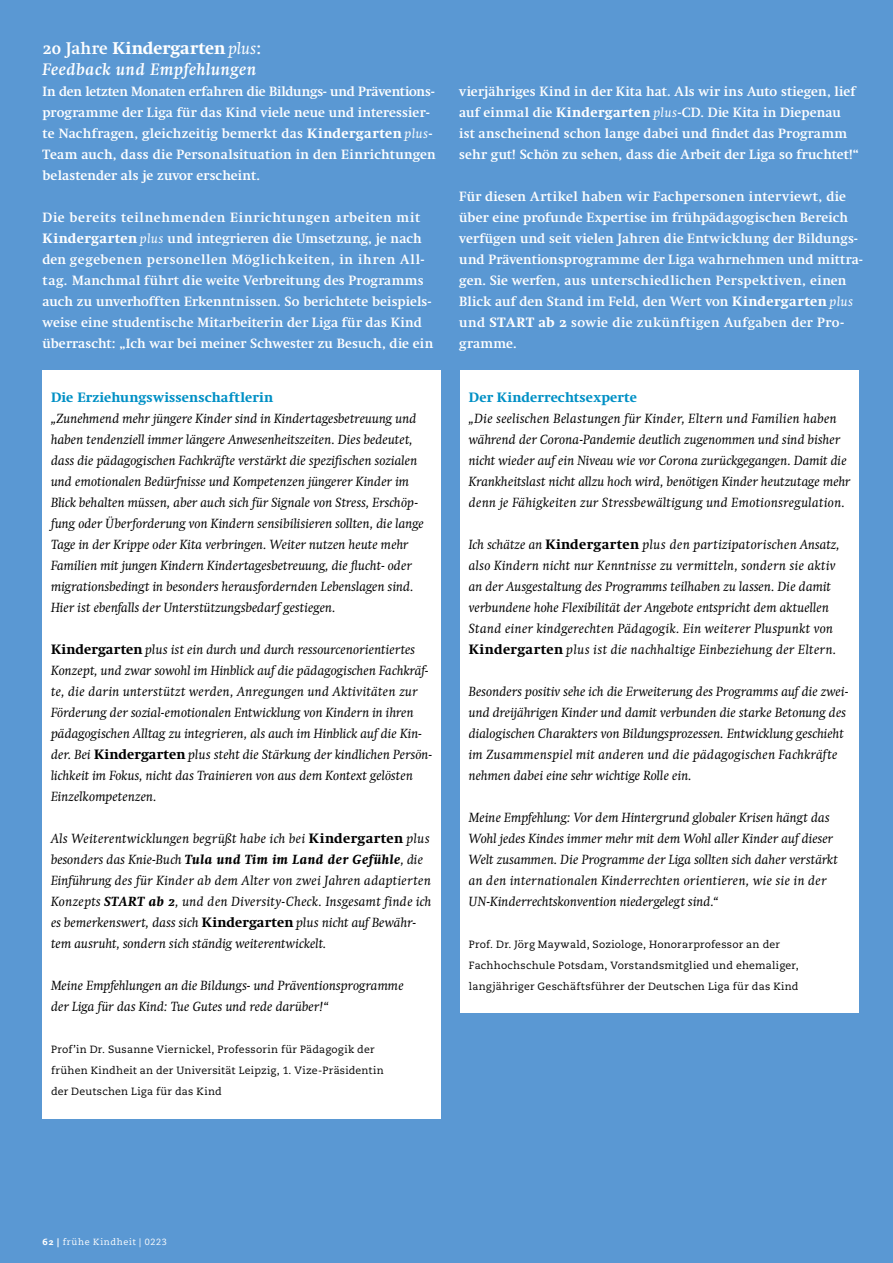
<style>
.page{position:relative;width:893px;height:1263px;background:#5a98d3}
.page>*{position:absolute;margin:0;border:0;box-sizing:border-box;transform-origin:0 0}
.t1{font:italic 700 16.5px/21px "Nu Swift";letter-spacing:.035em;color:#fff}
.t2{font:italic 13.2px/21px "Nu Swift";letter-spacing:.02em;color:#000}
.t3{font:700 13.2px/21px "Nu Swift";letter-spacing:.015em;color:#fff}
.t4{font:800 13.2px "Nu Swift";letter-spacing:.015em;color:#0090c5}
.t5{font:10.5px/21px "Caecilia";letter-spacing:.02em;color:#000}
.t6{font:9px "Caecilia";letter-spacing:.08em;color:#fff}
.s1{font-style:normal}
.s2{font-weight:800;font-style:normal}
.s3{font-weight:400}
.s4{font-weight:800}
.s5{font-weight:400;font-style:italic}
.s6{font-family:"Caecilia Heavy Os F"}
</style>
<div class="page">
<div style="left:43px;top:370px;width:398px;height:749px;background:#fff"></div>
<div style="left:460px;top:370px;width:399px;height:642px;background:#fff"></div>
<p class="t1" style="left:43px;top:37px;width:220px"><span class="s1">20 Jahre</span> <span class="s2">Kindergarten</span> <span class="s3">plus</span><span class="s1">:<br></span>Feedback und Empfehlungen</p>
<p class="t3" style="left:43px;top:80px;width:395px">In den letzten Monaten erfahren die Bildungs- und Präventions&shy;programme der Liga für das Kind viele neue und interessier&shy;te Nachfragen, gleichzeitig bemerkt das <span class="s4">Kindergarten</span> <span class="s5">plus</span>-Team auch, dass die Personalsituation in den Einrichtungen belastender als je zuvor erscheint.</p>
<p class="t3" style="left:43px;top:206px;width:392px">Die bereits teilnehmenden Einrichtungen arbeiten mit <span class="s4">Kindergarten</span> <span class="s5">plus</span> und integrieren die Umsetzung, je nach den gegebenen personellen Möglichkeiten, in ihren All&shy;tag. Manchmal führt die weite Verbreitung des Programms auch zu unverhofften Erkenntnissen. So berichtete beispiels&shy;weise eine studentische Mitarbeiterin der Liga für das Kind überrascht: „Ich war bei meiner Schwester zu Besuch, die ein</p>
<p class="t4" style="left:51px;top:389px;width:224px">Die Erziehungswissenschaftlerin</p>
<p class="t2" style="left:51px;top:408px;width:374px">„Zunehmend mehr jüngere Kinder sind in Kindertagesbetreuung und haben tendenziell immer längere Anwesenheitszeiten. Dies bedeutet, dass die pädagogischen Fachkräfte verstärkt die spezifischen sozialen und emotionalen Bedürfnisse und Kompetenzen jüngerer Kinder im Blick behalten müssen, aber auch sich für Signale von Stress, Erschöp&shy;fung oder Überforderung von Kindern sensibilisieren sollten, die lange Tage in der Krippe oder Kita verbringen. Weiter nutzen heute mehr Familien mit jungen Kindern Kindertagesbetreuung, die flucht- oder migrationsbedingt in besonders herausfordernden Lebenslagen sind.<br>Hier ist ebenfalls der Unterstützungsbedarf gestiegen.</p>
<p class="t2" style="left:51px;top:639px;width:383px"><span class="s2">Kindergarten</span> plus ist ein durch und durch ressourcenorientiertes Konzept, und zwar sowohl im Hinblick auf die pädagogischen Fachkräf&shy;te, die darin unterstützt werden, Anregungen und Aktivitäten zur Förderung der sozial-emotionalen Entwicklung von Kindern in ihren pädagogischen Alltag zu integrieren, als auch im Hinblick auf die Kin&shy;der. Bei <span class="s2">Kindergarten</span> plus steht die Stärkung der kindlichen Persön&shy;lichkeit im Fokus, nicht das Trainieren von aus dem Kontext gelösten Einzelkompetenzen.</p>
<p class="t2" style="left:51px;top:828px;width:382px">Als Weiterentwicklungen begrüßt habe ich bei <span class="s2">Kindergarten</span> plus besonders das Knie-Buch <span class="s4">Tula und Tim im Land der Gefühle</span>, die Einführung des für Kinder ab dem Alter von zwei Jahren adaptierten Konzepts <span class="s4">START ab 2</span>, und den Diversity-Check. Insgesamt finde ich es bemerkenswert, dass sich <span class="s2">Kindergarten</span> plus nicht auf Bewähr&shy;tem ausruht, sondern sich ständig weiterentwickelt.</p>
<p class="t2" style="left:51px;top:975px;width:354px">Meine Empfehlungen an die Bildungs- und Präventionsprogramme der Liga für das Kind: Tue Gutes und rede darüber!“</p>
<p class="t5" style="left:51px;top:1039px;width:334px">Prof’in Dr. Susanne Viernickel, Professorin für Pädagogik der frühen Kindheit an der Universität Leipzig, 1. Vize-Präsidentin der Deutschen Liga für das Kind</p>
<p class="t3" style="left:459px;top:80px;width:401px">vierjähriges Kind in der Kita hat. Als wir ins Auto stiegen, lief auf einmal die <span class="s4">Kindergarten</span> <span class="s5">plus</span>-CD. Die Kita in Diepenau ist anscheinend schon lange dabei und findet das Programm sehr gut! Schön zu sehen, dass die Arbeit der Liga so fruchtet!“</p>
<p class="t3" style="left:459px;top:185px;width:405px">Für diesen Artikel haben wir Fachpersonen interviewt, die über eine profunde Expertise im frühpädagogischen Bereich verfügen und seit vielen Jahren die Entwicklung der Bildungs&shy;und Präventionsprogramme der Liga wahrnehmen und mittra&shy;gen. Sie werfen, aus unterschiedlichen Perspektiven, einen Blick auf den Stand im Feld, den Wert von <span class="s4">Kindergarten</span> <span class="s5">plus </span>und <span class="s4">START ab 2</span> sowie die zukünftigen Aufgaben der Pro&shy;gramme.</p>
<p class="t4" style="left:469px;top:389px;width:170px">Der Kinderrechtsexperte</p>
<p class="t2" style="left:469px;top:408px;width:383px">„Die seelischen Belastungen für Kinder, Eltern und Familien haben während der Corona-Pandemie deutlich zugenommen und sind bisher nicht wieder auf ein Niveau wie vor Corona zurückgegangen. Damit die Krankheitslast nicht allzu hoch wird, benötigen Kinder heutzutage mehr denn je Fähigkeiten zur Stressbewältigung und Emotionsregulation.</p>
<p class="t2" style="left:469px;top:534px;width:372px">Ich schätze an <span class="s2">Kindergarten</span> plus den partizipatorischen Ansatz, also Kindern nicht nur Kenntnisse zu vermitteln, sondern sie aktiv an der Ausgestaltung des Programms teilhaben zu lassen. Die damit verbundene hohe Flexibilität der Angebote entspricht dem aktuellen Stand einer kindgerechten Pädagogik. Ein weiterer Pluspunkt von <span class="s2">Kindergarten</span> plus ist die nachhaltige Einbeziehung der Eltern.</p>
<p class="t2" style="left:469px;top:681px;width:381px">Besonders positiv sehe ich die Erweiterung des Programms auf die zwei&shy;und dreijährigen Kinder und damit verbunden die starke Betonung des dialogischen Charakters von Bildungsprozessen. Entwicklung geschieht im Zusammenspiel mit anderen und die pädagogischen Fachkräfte nehmen dabei eine sehr wichtige Rolle ein.</p>
<p class="t2" style="left:469px;top:807px;width:370px">Meine Empfehlung: Vor dem Hintergrund globaler Krisen hängt das Wohl jedes Kindes immer mehr mit dem Wohl aller Kinder auf dieser Welt zusammen. Die Programme der Liga sollten sich daher verstärkt an den internationalen Kinderrechten orientieren, wie sie in der UN-Kinderrechtskonvention niedergelegt sind.“</p>
<p class="t5" style="left:469px;top:934px;width:331px">Prof. Dr. Jörg Maywald, Soziologe, Honorarprofessor an der<br>Fachhochschule Potsdam, Vorstandsmitglied und ehemaliger, langjähriger Geschäftsführer der Deutschen Liga für das Kind</p>
<p class="t6" style="left:43px;top:1236px;width:126px"><span class="s6">62 |</span> frühe Kindheit | 0223</p>
</div>
